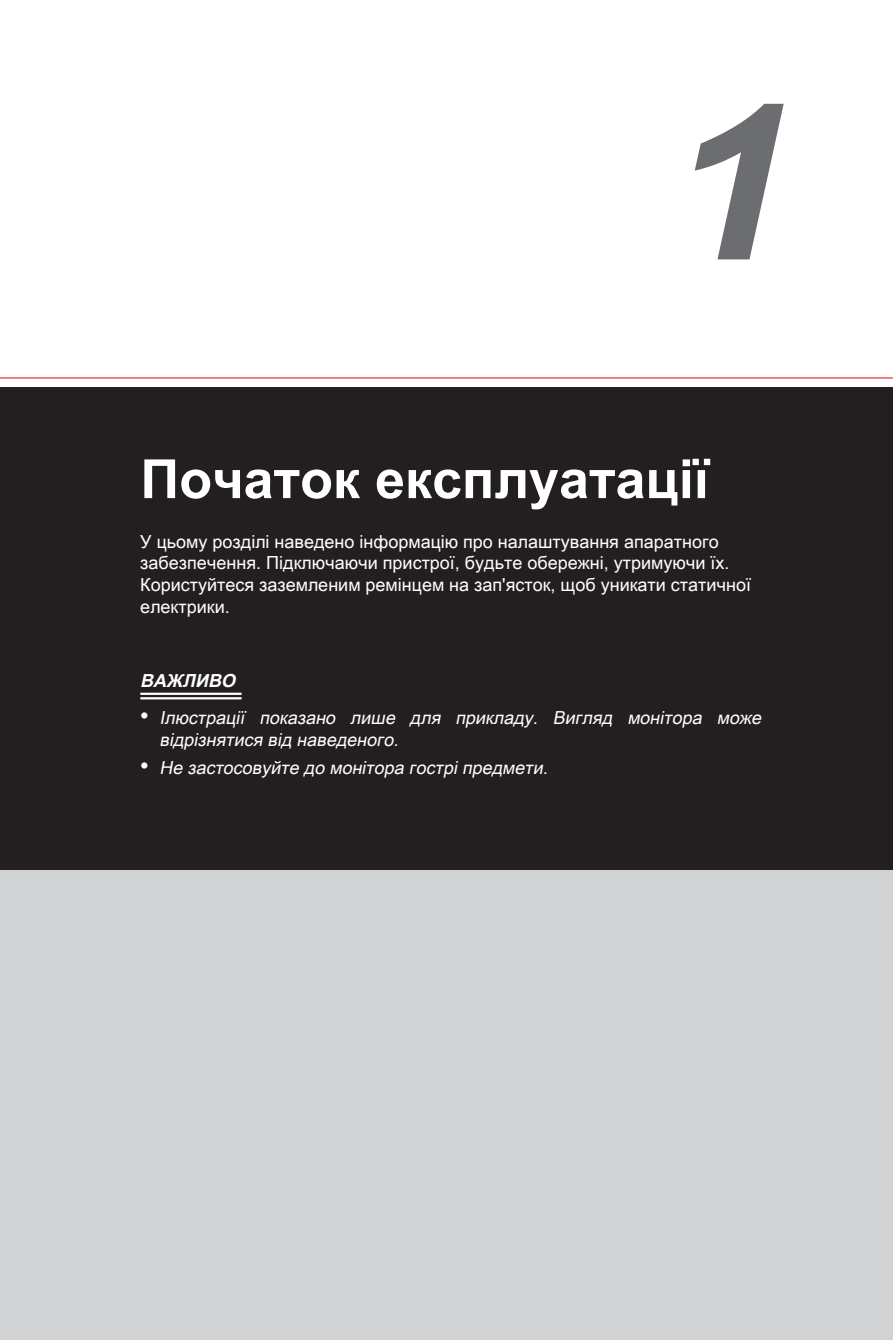
<style>
.page{position:relative;width:893px;height:1340px;background:#fff}
.page>*{position:absolute;margin:0;border:0;box-sizing:border-box;transform-origin:0 0}
.t1{font:italic 700 216px "Arial";color:#6c6d70;scale:1.05 1}
.t2{font:700 54px "Arial Unicode MS";color:#fff}
.t3{font:18px/21.6px "Arial Unicode MS";color:#fff}
.t4{font:italic 18px/21.6px "Arial Unicode MS";color:#fff}
.t5{font:italic 700 18px "Arial Unicode MS";color:#fff}
.s1{font-style:normal;font-size:24.75px}
</style>
<div class="page">
<div style="left:0;top:845px;width:893px;height:494px;background:#d1d2d4"></div>
<div style="left:0;top:387px;width:893px;height:482px;background:#231f20"></div>
<hr style="left:140px;top:692px;width:102px;height:3px;background:#fff">
<hr style="left:140px;top:697px;width:102px;height:2px;background:#fff">
<hr style="left:0;top:377px;width:893px;height:1px;background:#ee1d23">
<h1 class="t1" style="left:668px;top:39px;width:122px">1</h1>
<h2 class="t2" style="left:140px;top:439px;width:570px">Початок експлуатації</h2>
<p class="t3" style="left:140px;top:530px;width:612px">У цьому розділі наведено інформацію про налаштування апаратного забезпечення. Підключаючи пристрої, будьте обережні, утримуючи їх.<br>Користуйтеся заземленим ремінцем на зап'ясток, щоб уникати статичної електрики.</p>
<p class="t5" style="left:140px;top:667px;width:102px">ВАЖЛИВО</p>
<p class="t4" style="left:159px;top:706px;width:608px;text-indent:-19px"><span class="s1">•</span> Ілюстрації показано лише для прикладу. Вигляд монітора може відрізнятися від наведеного.</p>
<p class="t4" style="left:140px;top:756px;width:414px"><span class="s1">•</span> Не застосовуйте до монітора гостріпредмети.</p>
</div>
